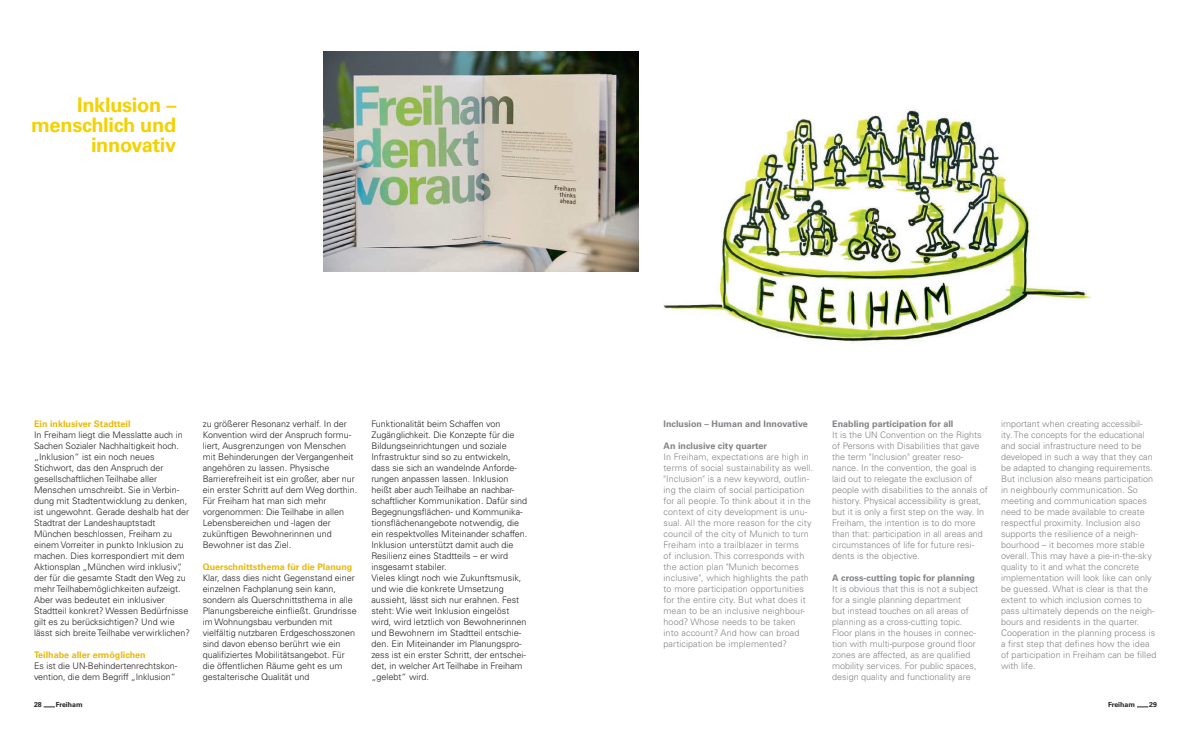
<style>
.page{position:relative;width:1191px;height:738px;background:#fff}
.page>*{position:absolute;margin:0;border:0;box-sizing:border-box;transform-origin:0 0}
.t1{font:700 20px/20px "Univers";letter-spacing:-.015em;color:#f4d202;text-align:right}
.t2{font:300 9px/11px "Univers";color:#231f20}
.t3{font:300 9px/11px "Univers";letter-spacing:.005em;color:#808285}
.t4{font:700 9px "Univers";color:#808285}
.t5{font:700 9px "Univers";color:#e8b809}
.t6{font:700 7px "Univers";color:#231f20}
</style>
<div class="page">
<img style="left:663px;top:109px;width:429px;height:235px">
<img style="left:323px;top:51px;width:316px;height:220px">
<h1 class="t1" style="left:31px;top:95px;width:147px">Inklusion – menschlich und innovativ</h1>
<p class="t5" style="left:34px;top:418px;width:98px">Ein inklusiver Stadtteil</p>
<p class="t2" style="left:34px;top:429px;width:157px">In Freiham liegt die Messlatte auch in Sachen Sozialer Nachhaltigkeit hoch. „Inklusion“ ist ein noch neues Stichwort, das den Anspruch der gesellschaftlichen Teilhabe aller Menschen umschreibt. Sie in Verbin&shy;dung mit Stadtentwicklung zu denken, ist ungewohnt. Gerade deshalb hat der Stadtrat der Landeshauptstadt München beschlossen, Freiham zu einem Vorreiter in punkto Inklusion zu machen. Dies korrespondiert mit dem Aktionsplan „München wird inklusiv“, der für die gesamte Stadt den Weg zu mehr Teilhabemöglichkeiten aufzeigt.<br>Aber was bedeutet ein inklusiver Stadtteil konkret? Wessen Bedürfnisse gilt es zu berücksichtigen? Und wie lässt sich breite Teilhabe verwirklichen?</p>
<p class="t5" style="left:34px;top:649px;width:113px">Teilhabe aller ermöglichen</p>
<p class="t2" style="left:34px;top:660px;width:145px">Es ist die UN-Behindertenrechtskon&shy;vention, die dem Begriff „Inklusion“</p>
<p class="t2" style="left:203px;top:418px;width:156px">zu größerer Resonanz verhalf. In der Konvention wird der Anspruch formu&shy;liert, Ausgrenzungen von Menschen mit Behinderungen der Vergangenheit angehören zu lassen. Physische Barrierefreiheit ist ein großer, aber nur ein erster Schritt auf dem Weg dorthin.<br>Für Freiham hat man sich mehr vorgenommen: Die Teilhabe in allen Lebensbereichen und -lagen der zukünftigen Bewohnerinnen und Bewohner ist das Ziel.</p>
<p class="t5" style="left:203px;top:561px;width:151px">Querschnittsthema für die Planung</p>
<p class="t2" style="left:203px;top:572px;width:155px">Klar, dass dies nicht Gegenstand einer einzelnen Fachplanung sein kann, sondern als Querschnittsthema in alle Planungsbereiche einfließt. Grundrisse im Wohnungsbau verbunden mit vielfältig nutzbaren Erdgeschosszonen sind davon ebenso berührt wie ein qualifiziertes Mobilitätsangebot. Für die öffentlichen Räume geht es um gestalterische Qualität und</p>
<p class="t2" style="left:371px;top:418px;width:157px">Funktionalität beim Schaffen von Zugänglichkeit. Die Konzepte für die Bildungseinrichtungen und soziale Infrastruktur sind so zu entwickeln, dass sie sich an wandelnde Anforde&shy;rungen anpassen lassen. Inklusion heißt aber auch Teilhabe an nachbar&shy;schaftlicher Kommunikation. Dafür sind Begegnungsflächen- und Kommunika&shy;tionsflächenangebote notwendig, die ein respektvolles Miteinander schaffen.<br>Inklusion unterstützt damit auch die Resilienz eines Stadtteils – er wird insgesamt stabiler.<br>Vieles klingt noch wie Zukunftsmusik, und wie die konkrete Umsetzung aussieht, lässt sich nur erahnen. Fest steht: Wie weit Inklusion eingelöst wird, wird letztlich von Bewohnerinnen und Bewohnern im Stadtteil entschie&shy;den. Ein Miteinander im Planungspro&shy;zess ist ein erster Schritt, der entschei&shy;det, in welcher Art Teilhabe in Freiham „gelebt“ wird.</p>
<p class="t4" style="left:663px;top:418px;width:146px">Inclusion – Human and Innovative</p>
<p class="t4" style="left:663px;top:440px;width:105px">An inclusive city quarter</p>
<p class="t3" style="left:663px;top:451px;width:151px">In Freiham, expectations are high in terms of social sustainability as well. "Inclusion" is a new keyword, outlin&shy;ing the claim of social participation for all people. To think about it in the context of city development is unu&shy;sual. All the more reason for the city council of the city of Munich to turn Freiham into a trailblazer in terms<br>of inclusion. This corresponds with the action plan "Munich becomes inclusive", which highlights the path to more participation opportunities for the entire city. But what does it mean to be an inclusive neighbour&shy;hood? Whose needs to be taken<br>into account? And how can broad participation be implemented?</p>
<p class="t4" style="left:832px;top:418px;width:123px">Enabling participation for all</p>
<p class="t3" style="left:832px;top:429px;width:157px">It is the UN Convention on the Rights of Persons with Disabilities that gave the term "Inclusion" greater reso&shy;nance. In the convention, the goal is laid out to relegate the exclusion of people with disabilities to the annals of history. Physical accessibility is great, but it is only a first step on the way. In Freiham, the intention is to do more than that: participation in all areas and circumstances of life for future resi&shy;dents is the objective.</p>
<p class="t4" style="left:832px;top:572px;width:144px">A cross-cutting topic for planning</p>
<p class="t3" style="left:832px;top:583px;width:147px">It is obvious that this is not a subject for a single planning department<br>but instead touches on all areas of planning as a cross-cutting topic.<br>Floor plans in the houses in connec&shy;tion with multi-purpose ground floor zones are affected, as are qualified mobility services. For public spaces, design quality and functionality are</p>
<p class="t3" style="left:1001px;top:418px;width:157px">important when creating accessibil&shy;ity. The concepts for the educational and social infrastructure need to be developed in such a way that they can be adapted to changing requirements.<br>But inclusion also means participation in neighbourly communication. So meeting and communication spaces need to be made available to create respectful proximity. Inclusion also supports the resilience of a neigh&shy;bourhood – it becomes more stable overall. This may have a pie-in-the-sky quality to it and what the concrete implementation will look like can only be guessed. What is clear is that the extent to which inclusion comes to pass ultimately depends on the neigh&shy;bours and residents in the quarter.<br>Cooperation in the planning process is a first step that defines how the idea of participation in Freiham can be filled with life.</p>
<p class="t6" style="left:34px;top:699px;width:9px">28</p>
<p class="t6" style="left:56px;top:699px;width:28px">Freiham</p>
<p class="t6" style="left:1108px;top:699px;width:28px">Freiham</p>
<p class="t6" style="left:1149px;top:699px;width:9px">29</p>
</div>
